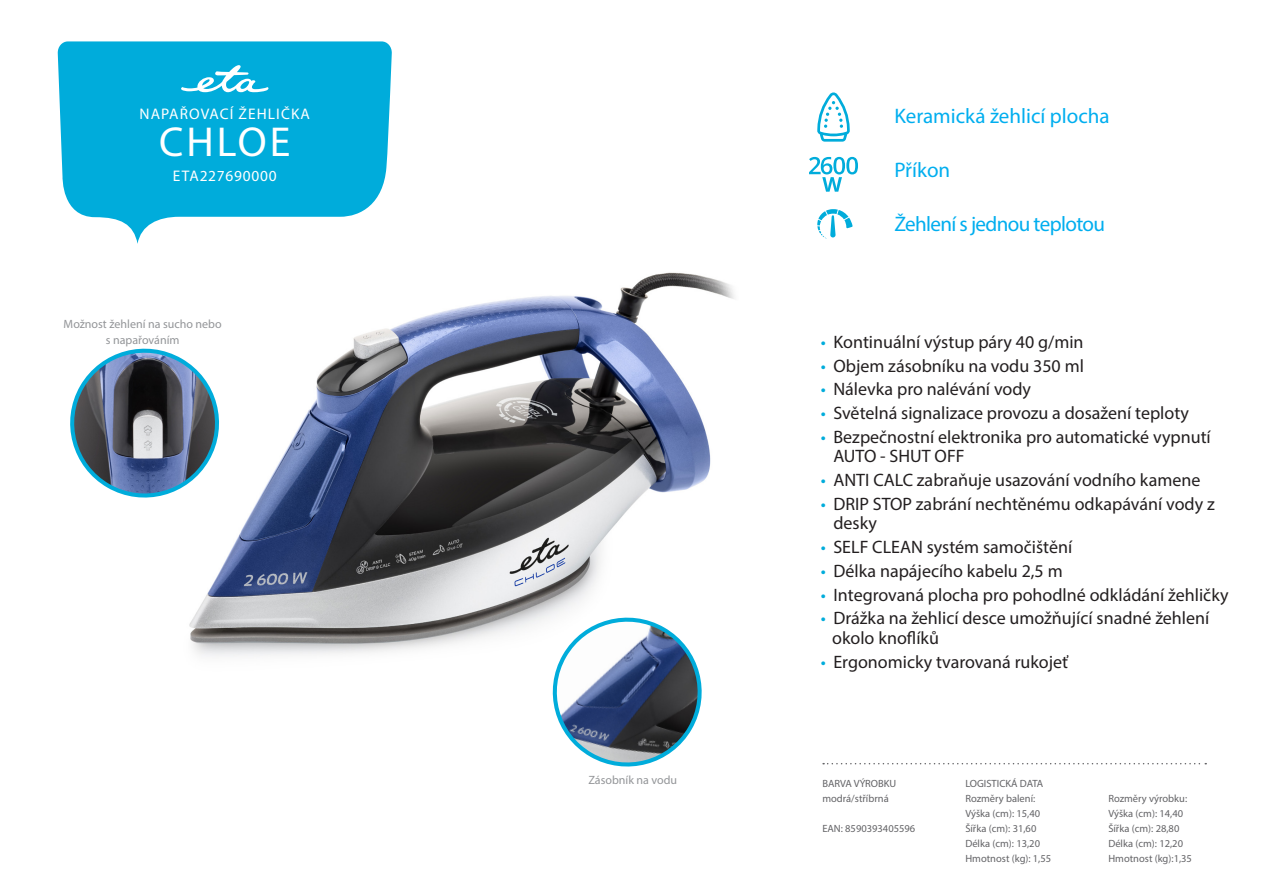
<style>
.page{position:relative;width:1263px;height:893px;background:#fff}
.page>*{position:absolute;margin:0;border:0;box-sizing:border-box;transform-origin:0 0}
.t1{font:42px "Myriad Pro";letter-spacing:.07em;color:#fff}
.t2{font:21px "Myriad Pro";letter-spacing:-.005em;color:#00aeef}
.t3{font:21px "Myriad Pro";letter-spacing:-.03em;color:#00aeef}
.t4{font:18px/19.5px "Myriad Pro";color:#231f20}
.t5{font:15.45px "Myriad Pro";letter-spacing:.07em;color:#fff}
.t6{font:15.45px "Myriad Pro";letter-spacing:.05em;color:#fff}
.t7{font:12px/16.5px "Myriad Pro";color:#939598;text-align:center}
.t8{font:10.5px "Myriad Pro";color:#636366}
.s1{color:#00acdb}
</style>
<div class="page">
<img style="left:189px;top:272px;width:545px;height:385px">
<svg style="left:70px;top:335px;width:163px;height:171px"></svg>
<svg style="left:58px;top:41px;width:334px;height:203px;fill:#00acdb"></svg>
<svg style="left:823px;top:763px;width:383px;height:1px"></svg>
<svg style="left:181px;top:65px;width:87px;height:27px"></svg>
<svg style="left:539px;top:604px;width:176px;height:163px"></svg>
<svg style="left:809px;top:157px;width:49px;height:35px"></svg>
<svg style="left:817px;top:92px;width:33px;height:50px"></svg>
<svg style="left:817px;top:209px;width:36px;height:30px"></svg>
<p class="t5" style="left:140px;top:104px;width:172px">NAPAŘOVACÍ ŽEHLIČKA</p>
<p class="t1" style="left:159px;top:116px;width:133px">CHLOE</p>
<p class="t6" style="left:173px;top:166px;width:105px">ETA227690000</p>
<p class="t7" style="left:64px;top:315px;width:160px">Možnost žehlení na sucho nebo s napařováním</p>
<p class="t7" style="left:588px;top:771px;width:90px">Zásobník na vodu</p>
<p class="t2" style="left:894px;top:103px;width:217px">Keramická žehlicí plocha</p>
<p class="t2" style="left:894px;top:157px;width:57px">Příkon</p>
<p class="t3" style="left:894px;top:211px;width:212px">Žehlení s jednou teplotou</p>
<p class="t4" style="left:821px;top:332px;width:264px"><span class="s1">•</span> Kontinuální výstup páry 40 g/min</p>
<p class="t4" style="left:821px;top:356px;width:265px"><span class="s1">•</span> Objem zásobníku na vodu 350 ml</p>
<p class="t4" style="left:821px;top:379px;width:212px"><span class="s1">•</span> Nálevka pro nalévání vody</p>
<p class="t4" style="left:821px;top:403px;width:370px"><span class="s1">•</span> Světelná signalizace provozu a dosažení teploty</p>
<p class="t4" style="left:833px;top:427px;width:379px;text-indent:-13px"><span class="s1">•</span> Bezpečnostní elektronika pro automatické vypnutí<br>AUTO - SHUT OFF</p>
<p class="t4" style="left:821px;top:470px;width:381px"><span class="s1">•</span> ANTI CALC zabraňuje usazování vodního kamene</p>
<p class="t4" style="left:833px;top:494px;width:383px;text-indent:-13px"><span class="s1">•</span> DRIP STOP zabrání nechtěnému odkapávání vody z desky</p>
<p class="t4" style="left:821px;top:537px;width:253px"><span class="s1">•</span> SELF CLEAN systém samočištění</p>
<p class="t4" style="left:821px;top:561px;width:243px"><span class="s1">•</span> Délka napájecího kabelu 2,5 m</p>
<p class="t4" style="left:821px;top:585px;width:409px"><span class="s1">•</span> Integrovaná plocha pro pohodlné odkládání žehličky</p>
<p class="t4" style="left:832px;top:608px;width:379px;text-indent:-11px"><span class="s1">•</span> Drážka na žehlicí desce umožňující snadné žehlení okolo knoflíků</p>
<p class="t4" style="left:821px;top:652px;width:249px"><span class="s1">•</span> Ergonomicky tvarovaná rukojeť</p>
<p class="t8" style="left:822px;top:777px;width:76px">BARVA VÝROBKU</p>
<p class="t8" style="left:822px;top:792px;width:68px">modrá/stříbrná</p>
<p class="t8" style="left:822px;top:822px;width:94px">EAN: 8590393405596</p>
<p class="t8" style="left:965px;top:777px;width:79px">LOGISTICKÁ DATA</p>
<p class="t8" style="left:965px;top:792px;width:71px">Rozměry balení:</p>
<p class="t8" style="left:965px;top:807px;width:76px">Výška (cm): 15,40</p>
<p class="t8" style="left:965px;top:822px;width:73px">Šířka (cm): 31,60</p>
<p class="t8" style="left:965px;top:837px;width:76px">Délka (cm): 13,20</p>
<p class="t8" style="left:965px;top:852px;width:87px">Hmotnost (kg): 1,55</p>
<p class="t8" style="left:1108px;top:792px;width:80px">Rozměry výrobku:</p>
<p class="t8" style="left:1108px;top:807px;width:76px">Výška (cm): 14,40</p>
<p class="t8" style="left:1108px;top:822px;width:73px">Šířka (cm): 28,80</p>
<p class="t8" style="left:1108px;top:837px;width:76px">Délka (cm): 12,20</p>
<p class="t8" style="left:1108px;top:852px;width:85px">Hmotnost (kg):1,35</p>
</div>
